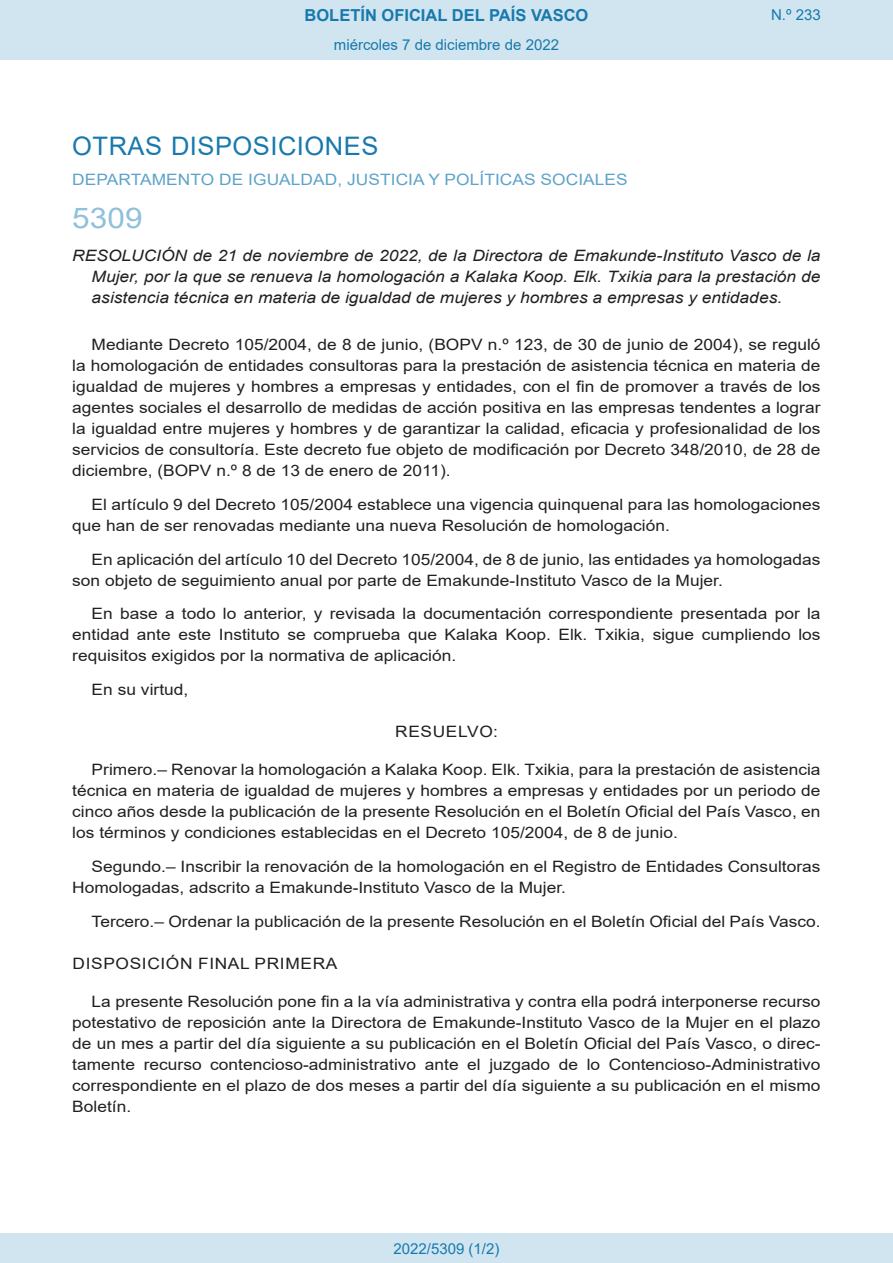
<style>
.page{position:relative;width:893px;height:1263px;background:#fff}
.page>*{position:absolute;margin:0;border:0;box-sizing:border-box;transform-origin:0 0}
.BOPVOrden{font:28.5px "Arial";color:#90c0db;scale:1.11 1}
.BOPVSeccion{font:25.5px "Arial";letter-spacing:.02em;color:#1879ad}
.t1{font:700 16.5px "Arial";color:#1879ad}
.BOPVDetalle{font:15.6px/21px "Arial";color:#231f20;text-align:justify;scale:1.11 1}
.BOPVTitulo{font:italic 15.6px/21px "Arial";color:#231f20;text-align:justify;scale:1.11 1}
.BOPVOrganismo{font:15.6px "Arial";letter-spacing:.005em;color:#5ea4ca;scale:1.11 1}
.BOPVDisposicion{font:15.6px "Arial";letter-spacing:.035em;color:#231f20;scale:1.11 1}
.BOPVClave{font:15.6px "Arial";letter-spacing:.035em;color:#231f20;scale:1.11 1}
.Paginacion_Centro{font:15px "Arial";color:#1879ad}
</style>
<div class="page">
<div style="left:0;top:0;width:893px;height:60px;background:#d0e5f0"></div>
<div style="left:0;top:1233px;width:893px;height:30px;background:#d0e5f0"></div>
<p class="t1" style="left:305px;top:3px;width:285px">BOLETÍN OFICIAL DEL PAÍS VASCO</p>
<p class="Paginacion_Centro" style="left:334px;top:35px;width:227px">miércoles 7 de diciembre de 2022</p>
<p class="Paginacion_Centro" style="left:771px;top:5px;width:51px">N.º 233</p>
<p class="BOPVSeccion" style="left:72px;top:128px;width:308px">OTRAS DISPOSICIONES</p>
<p class="BOPVOrganismo" style="left:72px;top:169px;width:502px">DEPARTAMENTO DE IGUALDAD, JUSTICIA Y POLÍTICAS SOCIALES</p>
<p class="BOPVOrden" style="left:72px;top:198px;width:65px">5309</p>
<p class="BOPVTitulo" style="left:92px;top:246px;width:658px;text-indent:-19px">RESOLUCIÓN de 21 de noviembre de 2022, de la Directora de Emakunde-Instituto Vasco de la Mujer, por la que se renueva la homologación a Kalaka Koop. Elk. Txikia para la prestación de asistencia técnica en materia de igualdad de mujeres y hombres a empresas y entidades.</p>
<p class="BOPVDetalle" style="left:72px;top:334px;width:676px;text-indent:19px">Mediante Decreto 105/2004, de 8 de junio, (BOPV n.º 123, de 30 de junio de 2004), se reguló la homologación de entidades consultoras para la prestación de asistencia técnica en materia de igualdad de mujeres y hombres a empresas y entidades, con el fin de promover a través de los agentes sociales el desarrollo de medidas de acción positiva en las empresas tendentes a lograr la igualdad entre mujeres y hombres y de garantizar la calidad, eficacia y profesionalidad de los servicios de consultoría. Este decreto fue objeto de modificación por Decreto 348/2010, de 28 de diciembre, (BOPV n.º 8 de 13 de enero de 2011).</p>
<p class="BOPVDetalle" style="left:72px;top:494px;width:676px;text-indent:19px">El artículo 9 del Decreto 105/2004 establece una vigencia quinquenal para las homologaciones que han de ser renovadas mediante una nueva Resolución de homologación.</p>
<p class="BOPVDetalle" style="left:72px;top:548px;width:676px;text-indent:19px">En aplicación del artículo 10 del Decreto 105/2004, de 8 de junio, las entidades ya homologadas son objeto de seguimiento anual por parte de Emakunde-Instituto Vasco de la Mujer.</p>
<p class="BOPVDetalle" style="left:72px;top:603px;width:676px;text-indent:19px">En base a todo lo anterior, y revisada la documentación correspondiente presentada por la entidad ante este Instituto se comprueba que Kalaka Koop. Elk. Txikia, sigue cumpliendo los requisitos exigidos por la normativa de aplicación.</p>
<p class="BOPVDetalle" style="left:92px;top:679px;width:89px">En su virtud,</p>
<p class="BOPVClave" style="left:395px;top:721px;width:94px">RESUELVO:</p>
<p class="BOPVDetalle" style="left:72px;top:759px;width:676px;text-indent:19px">Primero.– Renovar la homologación a Kalaka Koop. Elk. Txikia, para la prestación de asistencia técnica en materia de igualdad de mujeres y hombres a empresas y entidades por un periodo de cinco años desde la publicación de la presente Resolución en el Boletín Oficial del País Vasco, en los términos y condiciones establecidas en el Decreto 105/2004, de 8 de junio.</p>
<p class="BOPVDetalle" style="left:72px;top:856px;width:676px;text-indent:19px">Segundo.– Inscribir la renovación de la homologación en el Registro de Entidades Consultoras<br>Homologadas, adscrito a Emakunde-Instituto Vasco de la Mujer.</p>
<p class="BOPVDetalle" style="left:92px;top:911px;width:658px">Tercero.– Ordenar la publicación de la presente Resolución en el Boletín Oficial del País Vasco.</p>
<p class="BOPVDisposicion" style="left:73px;top:953px;width:240px">DISPOSICIÓN FINAL PRIMERA</p>
<p class="BOPVDetalle" style="left:72px;top:991px;width:676px;text-indent:19px">La presente Resolución pone fin a la vía administrativa y contra ella podrá interponerse recurso potestativo de reposición ante la Directora de Emakunde-Instituto Vasco de la Mujer en el plazo de un mes a partir del día siguiente a su publicación en el Boletín Oficial del País Vasco, o direc&shy;tamente recurso contencioso-administrativo ante el juzgado de lo Contencioso-Administrativo correspondiente en el plazo de dos meses a partir del día siguiente a su publicación en el mismo Boletín.</p>
<p class="Paginacion_Centro" style="left:393px;top:1238px;width:107px">2022/5309 (1/2)</p>
</div>
